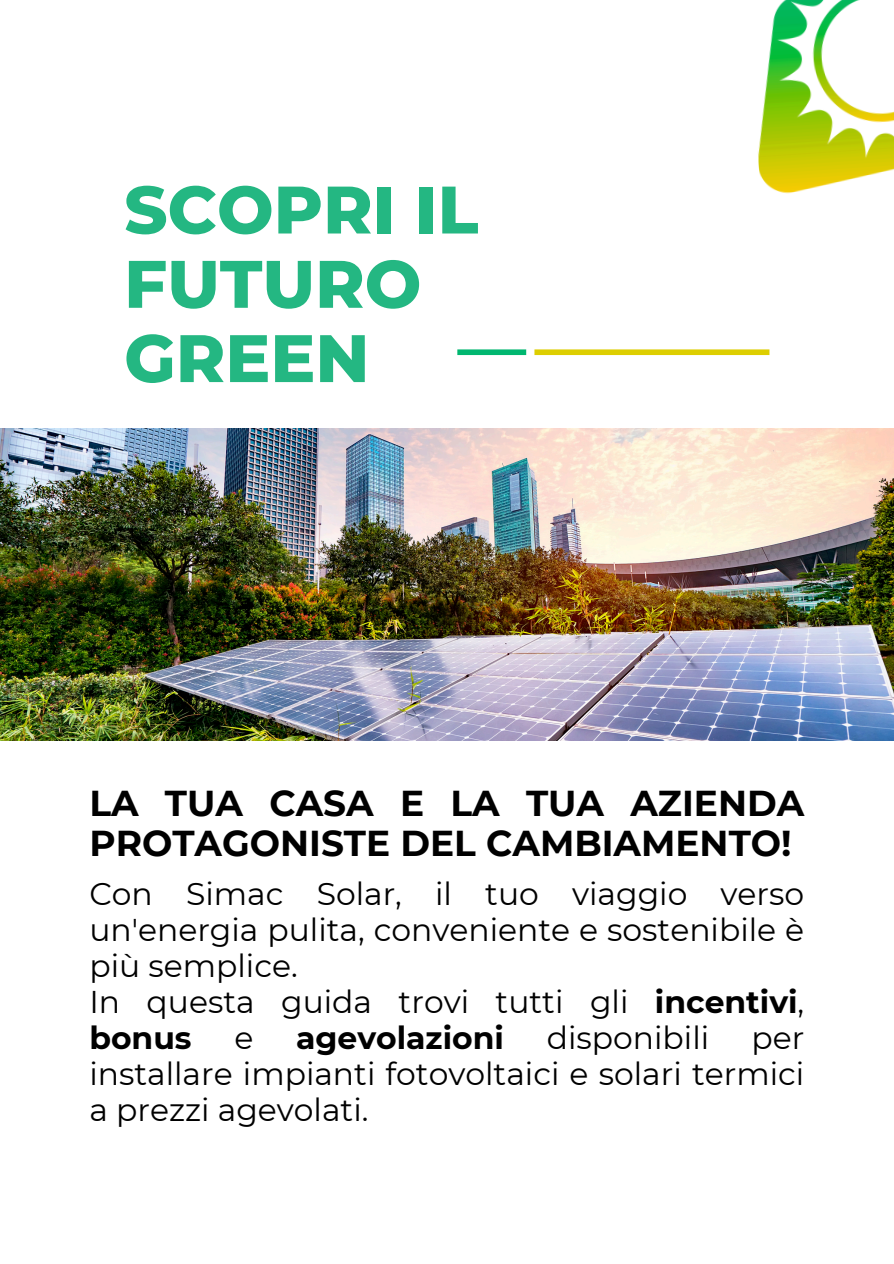
<style>
.page{position:relative;width:894px;height:1264px;background:#fff}
.page>*{position:absolute;margin:0;border:0;box-sizing:border-box;transform-origin:0 0}
.t1{font:800 66.9px/74.2px "Montserrat";color:#24b782}
.t2{font:700 35.85px/40.5px "Montserrat";color:#000}
.t3{font:31.35px/36px "Montserrat";color:#000;text-align:justify}
.t4{font:700 31.35px "Montserrat";color:#000}
.s1{font-weight:700}
</style>
<div class="page">
<img style="left:0;top:429px;width:893px;height:311px">
<div style="left:534px;top:349px;width:235px;height:6px;background:#ddce00"></div>
<div style="left:457px;top:349px;width:69px;height:6px;background:#00b770"></div>
<img style="left:725px;top:0;width:168px;height:522px">
<h1 class="t1" style="left:124px;top:172px;width:355px">SCOPRI IL<br>FUTURO<br>GREEN</h1>
<p class="t2" style="left:89px;top:782px;width:716px">LA TUA CASA E LA TUA AZIENDA<br>PROTAGONISTE DEL CAMBIAMENTO!</p>
<p class="t3" style="left:89px;top:875px;width:716px">Con Simac Solar, il tuo viaggio verso un'energia pulita, conveniente e sostenibile è più semplice.</p>
<p class="t3" style="left:89px;top:983px;width:716px">In questa guida trovi tutti gli <span class="s1">incentivi</span>, <span class="s1">bonus</span></p>
<p class="t3" style="left:234px;top:1019px;width:20px">e</p>
<p class="t4" style="left:296px;top:1018px;width:209px">agevolazioni</p>
<p class="t3" style="left:546px;top:1019px;width:164px">disponibili</p>
<p class="t3" style="left:89px;top:1019px;width:716px;text-align:right">per<br>installare impianti fotovoltaici e solari termici</p>
<h2 class="t3" style="left:89px;top:1091px;width:280px">a prezzi agevolati.</h2>
</div>
